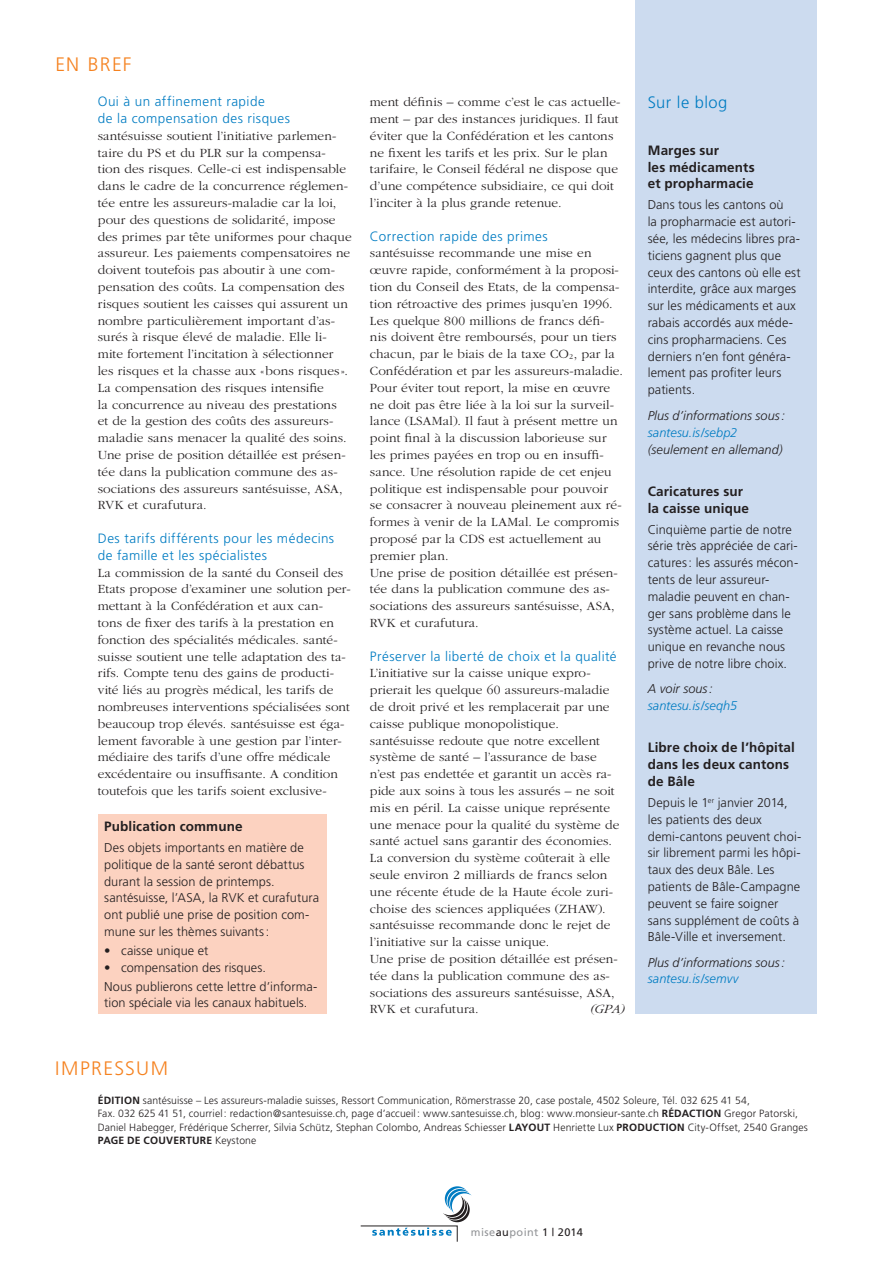
<style>
.page{position:relative;width:893px;height:1263px;background:#fff}
.page>*{position:absolute;margin:0;border:0;box-sizing:border-box;transform-origin:0 0}
.t1{font:300 19.5px "Frutiger";letter-spacing:.07em;color:#f58220}
.Untertitel_farbig{font:300 16.5px "Frutiger";letter-spacing:.025em;color:#007cc2}
.Untertitel_farbig-2{font:300 13.5px/16.8px "Frutiger";letter-spacing:.035em;color:#007cc2}
.Kasten_Titel{font:700 13.5px/16.8px "Frutiger";letter-spacing:.01em;color:#231f20}
.Kurzmeldungen_Laufte{font:300 13.05px/16.8px "Garamond";letter-spacing:.005em;color:#231f20}
.Kurzmeldungen_Laufte-2{font:italic 300 13.05px "Garamond";color:#231f20}
.Kasten_Text{font:300 12.75px/16.8px "Frutiger";letter-spacing:.005em;color:#231f20}
.Kasten_Text-2{font:italic 300 12.75px/17.1px "Frutiger";letter-spacing:.005em;color:#231f20}
.Kasten_Text-3{font:italic 300 12.75px/16.8px "Frutiger";letter-spacing:.005em;color:#007cc2}
.t2{font:10.95px "Frutiger";letter-spacing:.035em;color:#939598}
.t3{font:300 10.5px/13.5px "Frutiger";letter-spacing:.01em;color:#231f20}
.s1{color:#007cc2}
.s2{color:#231f20}
.s3{font-weight:700}
</style>
<div class="page">
<svg style="left:360px;top:1186px;width:112px;height:56px"></svg>
<div style="left:635px;top:0;width:181px;height:1013px;background:#ccdbef"></div>
<div style="left:98px;top:814px;width:229px;height:200px;background:#fcd2c0"></div>
<h1 class="t1" style="left:55px;top:54px;width:78px">EN BREF</h1>
<p class="Untertitel_farbig-2" style="left:98px;top:93px;width:194px">Oui à un affinement rapide<br>de la compensation des risques</p>
<p class="Kurzmeldungen_Laufte" style="left:98px;top:127px;width:255px">santésuisse soutient l’initiative parlemen&shy;taire du PS et du PLR sur la compensa-<br>tion des risques. Celle-ci est indispensable dans le cadre de la concurrence réglemen&shy;tée entre les assureurs-maladie car la loi, pour des questions de solidarité, impose des primes par tête uniformes pour chaque assureur. Les paiements compensatoires ne doivent toutefois pas aboutir à une com&shy;pensation des coûts. La compensation des risques soutient les caisses qui assurent un nombre particulièrement important d’as&shy;surés à risque élevé de maladie. Elle li&shy;mite fortement l’incitation à sélectionner les risques et la chasse aux «bons risques ».<br>La compensation des risques intensifie<br>la concurrence au niveau des prestations<br>et de la gestion des coûts des assureurs&shy;maladie sans menacer la qualité des soins.</p>
<p class="Kurzmeldungen_Laufte" style="left:98px;top:447px;width:249px">Une prise de position détaillée est présen&shy;tée dans la publication commune des as&shy;sociations des assureurs santésuisse, ASA, RVK et curafutura.</p>
<p class="Untertitel_farbig-2" style="left:98px;top:530px;width:238px">Des tarifs différents pour les médecins de famille et les spécialistes</p>
<p class="Kurzmeldungen_Laufte" style="left:98px;top:564px;width:254px">La commission de la santé du Conseil des Etats propose d’examiner une solution per&shy;mettant à la Confédération et aux can&shy;tons de fixer des tarifs à la prestation en fonction des spécialités médicales. santé&shy;suisse soutient une telle adaptation des ta&shy;rifs. Compte tenu des gains de producti&shy;vité liés au progrès médical, les tarifs de nombreuses interventions spécialisées sont beaucoup trop élevés. santésuisse est éga&shy;lement favorable à une gestion par l’inter&shy;médiaire des tarifs d’une offre médicale excédentaire ou insuffisante. A condition toutefois que les tarifs soient exclusive-</p>
<p class="Kasten_Titel" style="left:104px;top:818px;width:140px">Publication commune</p>
<p class="Kasten_Text" style="left:104px;top:839px;width:216px">Des objets importants en matière de politique de la santé seront débattus durant la session de printemps. santésuisse, l’ASA, la RVK et curafutura ont publié une prise de position com&shy;mune sur les thèmes suivants:</p>
<p class="Kasten_Text" style="left:104px;top:942px;width:106px">• caisse unique et</p>
<p class="Kasten_Text" style="left:104px;top:959px;width:163px">• compensation des risques.</p>
<p class="Kasten_Text" style="left:104px;top:978px;width:215px">Nous publierons cette lettre d’informa&shy;tion spéciale via les canaux habituels.</p>
<h1 class="t1" style="left:55px;top:1057px;width:114px">IMPRESSUM</h1>
<p class="Kurzmeldungen_Laufte" style="left:370px;top:94px;width:252px">ment définis – comme c’est le cas actuelle&shy;ment – par des instances juridiques. Il faut éviter que la Confédération et les cantons ne fixent les tarifs et les prix. Sur le plan tarifaire, le Conseil fédéral ne dispose que d’une compétence subsidiaire, ce qui doit l’inciter à la plus grande retenue.</p>
<p class="Untertitel_farbig-2" style="left:370px;top:228px;width:179px">Correction rapide des primes</p>
<p class="Kurzmeldungen_Laufte" style="left:370px;top:245px;width:254px">santésuisse recommande une mise en œuvre rapide, conformément à la proposi&shy;tion du Conseil des Etats, de la compensa&shy;tion rétroactive des primes jusqu’en 1996.<br>Les quelque 800 millions de francs défi&shy;nis doivent être remboursés, pour un tiers chacun, par le biais de la taxe CO<sub>2</sub>, par la Confédération et par les assureurs-maladie.<br>Pour éviter tout report, la mise en œuvre ne doit pas être liée à la loi sur la surveil&shy;lance (LSAMal). Il faut à présent mettre un point final à la discussion laborieuse sur les primes payées en trop ou en insuffi&shy;sance. Une résolution rapide de cet enjeu politique est indispensable pour pouvoir se consacrer à nouveau pleinement aux ré&shy;formes à venir de la LAMal. Le compromis proposé par la CDS est actuellement au premier plan.</p>
<p class="Kurzmeldungen_Laufte" style="left:370px;top:564px;width:249px">Une prise de position détaillée est présen&shy;tée dans la publication commune des as&shy;sociations des assureurs santésuisse, ASA, RVK et curafutura.</p>
<p class="Untertitel_farbig-2" style="left:370px;top:648px;width:248px">Préserver la liberté de choix et la qualité</p>
<p class="Kurzmeldungen_Laufte" style="left:370px;top:665px;width:241px">L’initiative sur la caisse unique expro&shy;prierait les quelque 60 assureurs-maladie de droit privé et les remplacerait par une caisse publique monopolistique.</p>
<p class="Kurzmeldungen_Laufte" style="left:370px;top:732px;width:251px">santésuisse redoute que notre excellent système de santé – l’assurance de base n’est pas endettée et garantit un accès ra&shy;pide aux soins à tous les assurés – ne soit mis en péril. La caisse unique représente une menace pour la qualité du système de santé actuel sans garantir des économies.<br>La conversion du système coûterait à elle seule environ 2 milliards de francs selon une récente étude de la Haute école zuri&shy;choise des sciences appliquées (ZHAW). santésuisse recommande donc le rejet de l’initiative sur la caisse unique.</p>
<p class="Kurzmeldungen_Laufte" style="left:370px;top:951px;width:249px">Une prise de position détaillée est présen&shy;tée dans la publication commune des as&shy;sociations des assureurs santésuisse, ASA, RVK et curafutura.</p>
<p class="Kurzmeldungen_Laufte-2" style="left:590px;top:1002px;width:36px">(GPA)</p>
<p class="Untertitel_farbig" style="left:648px;top:93px;width:81px">Sur le blog</p>
<p class="Kasten_Titel" style="left:648px;top:142px;width:108px">Marges sur<br>les médicaments et propharmacie</p>
<p class="Kasten_Text" style="left:648px;top:197px;width:154px">Dans tous les cantons où<br>la propharmacie est autori&shy;sée, les médecins libres pra&shy;ticiens gagnent plus que ceux des cantons où elle est interdite, grâce aux marges sur les médicaments et aux rabais accordés aux méde&shy;cins propharmaciens. Ces derniers n’en font généra&shy;lement pas profiter leurs patients.</p>
<p class="Kasten_Text-2" style="left:648px;top:407px;width:139px">Plus d’informations sous: <span class="s1">santesu.is/sebp2 </span>(seulement en allemand)</p>
<p class="Kasten_Titel" style="left:648px;top:483px;width:103px">Caricatures sur la caisse unique</p>
<p class="Kasten_Text" style="left:648px;top:521px;width:152px">Cinquième partie de notre série très appréciée de cari&shy;catures: les assurés mécon&shy;tents de leur assureur&shy;maladie peuvent en chan&shy;ger sans problème dans le système actuel. La caisse unique en revanche nous prive de notre libre choix.</p>
<p class="Kasten_Text-3" style="left:648px;top:681px;width:91px"><span class="s2">A voir sous: </span>santesu.is/seqh5</p>
<p class="Kasten_Titel" style="left:648px;top:739px;width:149px">Libre choix de l’hôpital dans les deux cantons de Bâle</p>
<p class="Kasten_Text" style="left:648px;top:794px;width:155px">Depuis le 1<sup>er</sup> janvier 2014, les patients des deux demi-cantons peuvent choi&shy;sir librement parmi les hôpi&shy;taux des deux Bâle. Les patients de Bâle-Campagne peuvent se faire soigner sans supplément de coûts à<br>Bâle-Ville et inversement.</p>
<p class="Kasten_Text-2" style="left:648px;top:954px;width:139px">Plus d’informations sous: <span class="s1">santesu.is/semvv</span></p>
<p class="t3" style="left:98px;top:1093px;width:712px"><span class="s3">ÉDITION</span> santésuisse – Les assureurs-maladie suisses, Ressort Communication, Römerstrasse 20, case postale, 4502 Soleure, Tél. 032 625 41 54,<br>Fax. 032 625 41 51, courriel: redaction@santesuisse.ch, page d’accueil: www.santesuisse.ch, blog: www.monsieur-sante.ch <span class="s3">RÉDACTION</span> Gregor Patorski, Daniel Habegger, Frédérique Scherrer, Silvia Schütz, Stephan Colombo, Andreas Schiesser <span class="s3">LAYOUT</span> Henriette Lux <span class="s3">PRODUCTION</span> City-Offset, 2540 Granges <span class="s3">PAGE DE COUVERTURE</span> Keystone</p>
<p class="t2" style="left:471px;top:1225px;width:113px">mise<span class="s2">au</span>point <span class="s2">1 | 2014</span></p>
</div>
